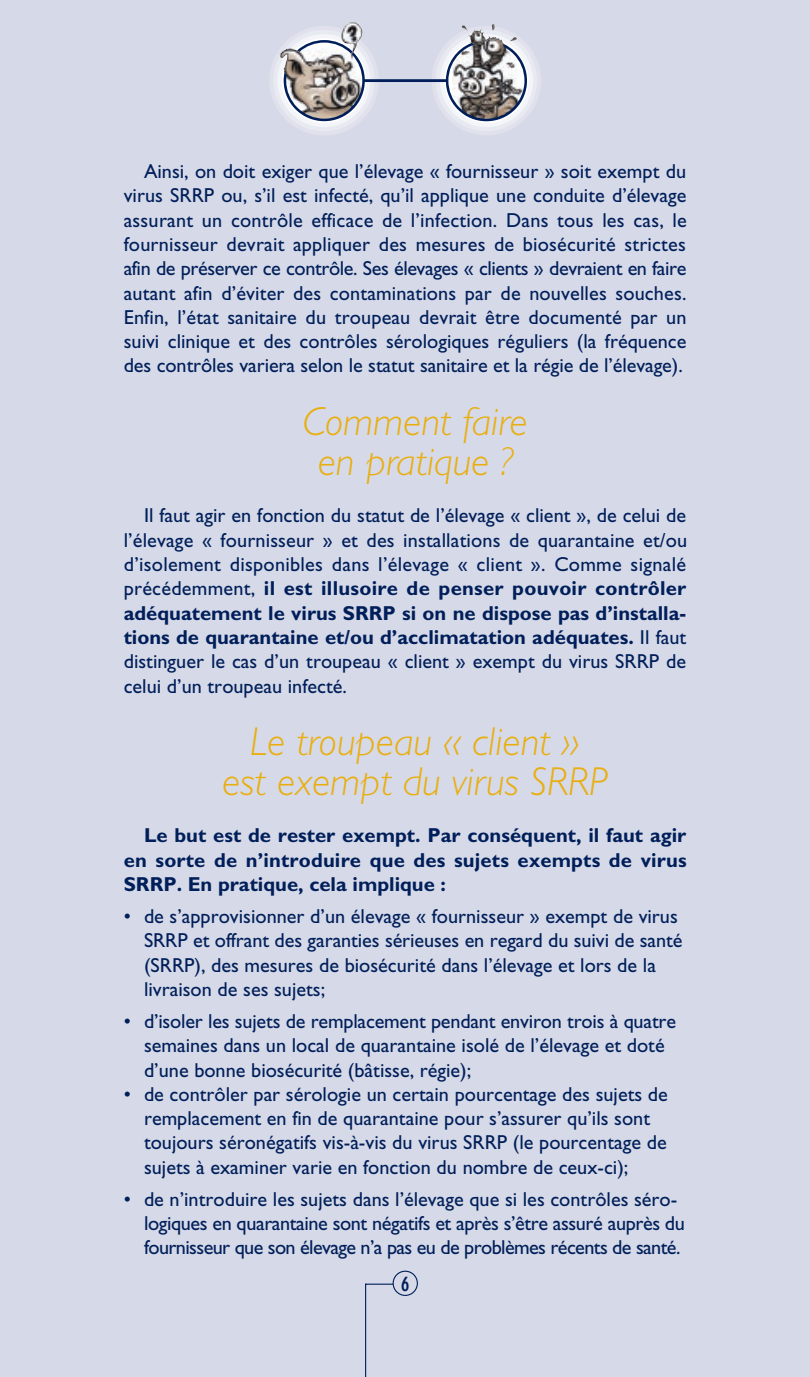
<style>
.page{position:relative;width:810px;height:1377px;background:#d6d9e7}
.page>*{position:absolute;margin:0;border:0;box-sizing:border-box;transform-origin:0 0}
.t1{font:italic 300 40.5px/40.5px "Gill Sans";color:#e9ae0f;text-align:center}
.t2{font:20.25px/24.3px "Gill Sans";color:#001f5a}
.t3{font:20.25px/24.3px "Gill Sans";letter-spacing:-.02em;color:#001f5a}
.t4{font:700 20.25px/24.3px "Gill Sans";color:#001f5a;text-align:justify}
.t5{font:700 condensed 20.25px "DIN Neuzeit Grotesk";color:#001f5a}
.s1{font-weight:700}
</style>
<div class="page">
<img style="left:345px;top:23px;width:15px;height:3px">
<svg style="left:273px;top:26px;width:102px;height:106px"></svg>
<svg style="left:435px;top:26px;width:102px;height:106px"></svg>
<hr style="left:363px;top:79px;width:84px;height:3px;background:#001f5a">
<div style="left:393px;top:1271px;width:25px;height:25px;border:1px solid #001f5a;border-radius:50%"></div>
<svg style="left:366px;top:1284px;width:27px;height:1px"></svg>
<hr style="left:365px;top:1284px;width:1px;height:93px;background:#001f5a">
<p class="t2" style="left:124px;top:161px;width:565px;text-align:justify;text-indent:20px">Ainsi, on doit exiger que l’élevage « fournisseur » soit exempt du virus SRRP ou, s’il est infecté, qu’il applique une conduite d’élevage assurant un contrôle efficace de l’infection. Dans tous les cas, le fournisseur devrait appliquer des mesures de biosécurité strictes afin de préserver ce contrôle. Ses élevages « clients » devraient en faire autant afin d’éviter des contaminations par de nouvelles souches.<br>Enfin, l’état sanitaire du troupeau devrait être documenté par un suivi clinique et des contrôles sérologiques réguliers (la fréquence des contrôles variera selon le statut sanitaire et la régie de l’élevage).</p>
<h1 class="t1" style="left:303px;top:405px;width:226px">Comment faire en pratique ?</h1>
<p class="t2" style="left:124px;top:506px;width:565px;text-align:justify;text-indent:20px">Il faut agir en fonction du statut de l’élevage « client », de celui de l’élevage « fournisseur » et des installations de quarantaine et/ou d’isolement disponibles dans l’élevage « client ». Comme signalé précédemment, <span class="s1">il est illusoire de penser pouvoir contrôler adéquatement le virus SRRP si on ne dispose pas d’installa&shy;tions de quarantaine et/ou d’acclimatation adéquates.</span> Il faut distinguer le cas d’un troupeau « client » exempt du virus SRRP de celui d’un troupeau infecté.</p>
<h1 class="t1" style="left:222px;top:725px;width:388px">Le troupeau « client »<br>est exempt du virus SRRP</h1>
<p class="t4" style="left:124px;top:826px;width:565px;text-indent:20px">Le but est de rester exempt. Par conséquent, il faut agir en sorte de n’introduire que des sujets exempts de virus SRRP. En pratique, cela implique :</p>
<p class="t2" style="left:144px;top:906px;width:540px;text-indent:-20px">• de s’approvisionner d’un élevage « fournisseur » exempt de virus SRRP et offrant des garanties sérieuses en regard du suivi de santé (SRRP), des mesures de biosécurité dans l’élevage et lors de la livraison de ses sujets;</p>
<p class="t2" style="left:144px;top:1011px;width:534px;text-indent:-20px">• d’isoler les sujets de remplacement pendant environ trois à quatre semaines dans un local de quarantaine isolé de l’élevage et doté d’une bonne biosécurité (bâtisse, régie);</p>
<p class="t2" style="left:144px;top:1084px;width:525px;text-indent:-20px">• de contrôler par sérologie un certain pourcentage des sujets de remplacement en fin de quarantaine pour s’assurer qu’ils sont toujours séronégatifs vis-à-vis du virus SRRP (le pourcentage de sujets à examiner varie en fonction du nombre de ceux-ci);</p>
<p class="t3" style="left:144px;top:1189px;width:543px;text-indent:-20px">• de n’introduire les sujets dans l’élevage que si les contrôles séro&shy;logiques en quarantaine sont négatifs et après s’être assuré auprès du fournisseur que son élevage n’a pas eu de problèmes récents de santé.</p>
<p class="t5" style="left:401px;top:1276px;width:10px">6</p>
</div>
